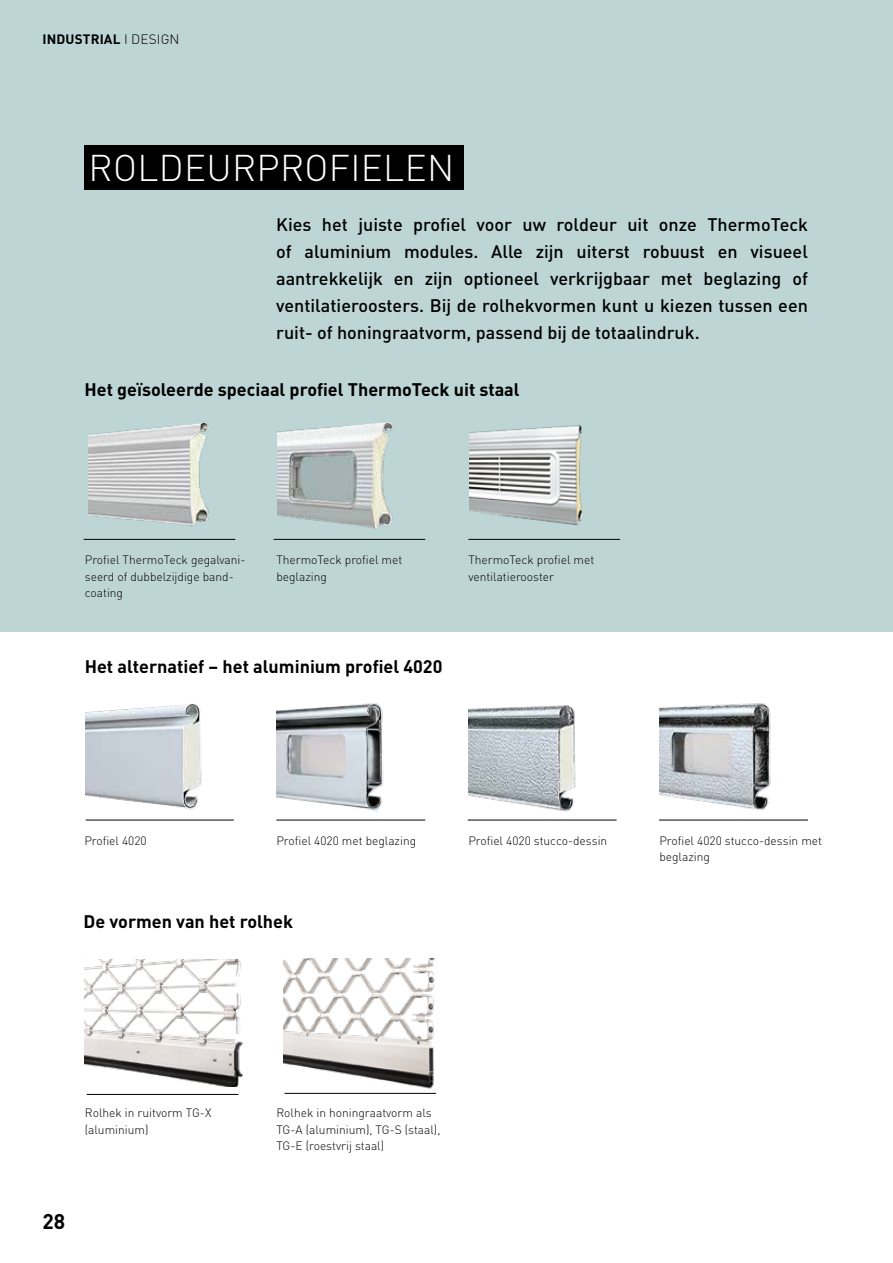
<style>
.page{position:relative;width:893px;height:1263px;background:#fff}
.page>*{position:absolute;margin:0;border:0;box-sizing:border-box;transform-origin:0 0}
.t1{font:300 36.75px "DIN Pro";letter-spacing:.01em;color:#fff}
.t2{font:700 21px "DIN Pro";color:#000}
.t3{font:500 18px/27px "DIN Pro";color:#000;text-align:justify}
.t4{font:700 18px "DIN Pro";color:#000}
.t5{font:700 13.5px "DIN Pro";letter-spacing:.01em;color:#000}
.t6{font:300 12px/16.5px "DIN Pro";color:#000}
.s1{font-weight:300}
</style>
<div class="page">
<div style="left:0;top:0;width:893px;height:631px;background:#bed5d6"></div>
<img style="left:85px;top:960px;width:158px;height:126px">
<img style="left:283px;top:959px;width:153px;height:134px">
<img style="left:85px;top:704px;width:117px;height:106px">
<img style="left:276px;top:702px;width:108px;height:110px">
<img style="left:468px;top:705px;width:108px;height:107px">
<img style="left:659px;top:703px;width:112px;height:107px">
<img style="left:89px;top:421px;width:120px;height:105px">
<img style="left:277px;top:422px;width:117px;height:108px">
<img style="left:469px;top:425px;width:113px;height:101px">
<hr style="left:87px;top:1094px;width:151px;height:1px;background:#000">
<hr style="left:284px;top:1093px;width:152px;height:1px;background:#000">
<hr style="left:84px;top:539px;width:151px;height:1px;background:#000">
<hr style="left:274px;top:539px;width:151px;height:1px;background:#000">
<hr style="left:468px;top:539px;width:152px;height:1px;background:#000">
<hr style="left:86px;top:820px;width:148px;height:1px;background:#000">
<hr style="left:276px;top:820px;width:149px;height:1px;background:#000">
<hr style="left:468px;top:820px;width:149px;height:1px;background:#000">
<hr style="left:659px;top:820px;width:149px;height:1px;background:#000">
<div style="left:85px;top:146px;width:379px;height:44px;background:#000"></div>
<p class="t5" style="left:43px;top:30px;width:138px">INDUSTRIAL <span class="s1">I DESIGN</span></p>
<h1 class="t1" style="left:89px;top:143px;width:367px">ROLDEURPROFIELEN</h1>
<p class="t3" style="left:276px;top:210px;width:533px">Kies het juiste profiel voor uw roldeur uit onze ThermoTeck of aluminium modules. Alle zijn uiterst robuust en visueel aantrekkelijk en zijn optioneel verkrijgbaar met beglazing of ventilatieroosters. Bij de rolhekvormen kunt u kiezen tussen een ruit- of honingraatvorm, passend bij de totaalindruk.</p>
<h3 class="t4" style="left:85px;top:378px;width:437px">Het geïsoleerde speciaal profiel ThermoTeck uit staal</h3>
<p class="t6" style="left:85px;top:551px;width:162px">Profiel ThermoTeck gegalvani&shy;seerd of dubbelzijdige band&shy;coating</p>
<p class="t6" style="left:276px;top:551px;width:127px">ThermoTeck profiel met beglazing</p>
<p class="t6" style="left:468px;top:551px;width:127px">ThermoTeck profiel met ventilatierooster</p>
<h3 class="t4" style="left:85px;top:654px;width:359px">Het alternatief – het aluminium profiel 4020</h3>
<p class="t6" style="left:84px;top:832px;width:64px">Profiel 4020</p>
<p class="t6" style="left:276px;top:832px;width:141px">Profiel 4020 met beglazing</p>
<p class="t6" style="left:468px;top:832px;width:140px">Profiel 4020 stucco-dessin</p>
<p class="t6" style="left:659px;top:832px;width:164px">Profiel 4020 stucco-dessin met beglazing</p>
<h3 class="t4" style="left:84px;top:909px;width:211px">De vormen van het rolhek</h3>
<p class="t6" style="left:85px;top:1104px;width:128px">Rolhek in ruitvorm TG-X (aluminium)</p>
<p class="t6" style="left:276px;top:1104px;width:166px">Rolhek in honingraatvorm als<br>TG-A (aluminium), TG-S (staal),<br>TG-E (roestvrij staal)</p>
<h2 class="t2" style="left:43px;top:1207px;width:24px">28</h2>
</div>
